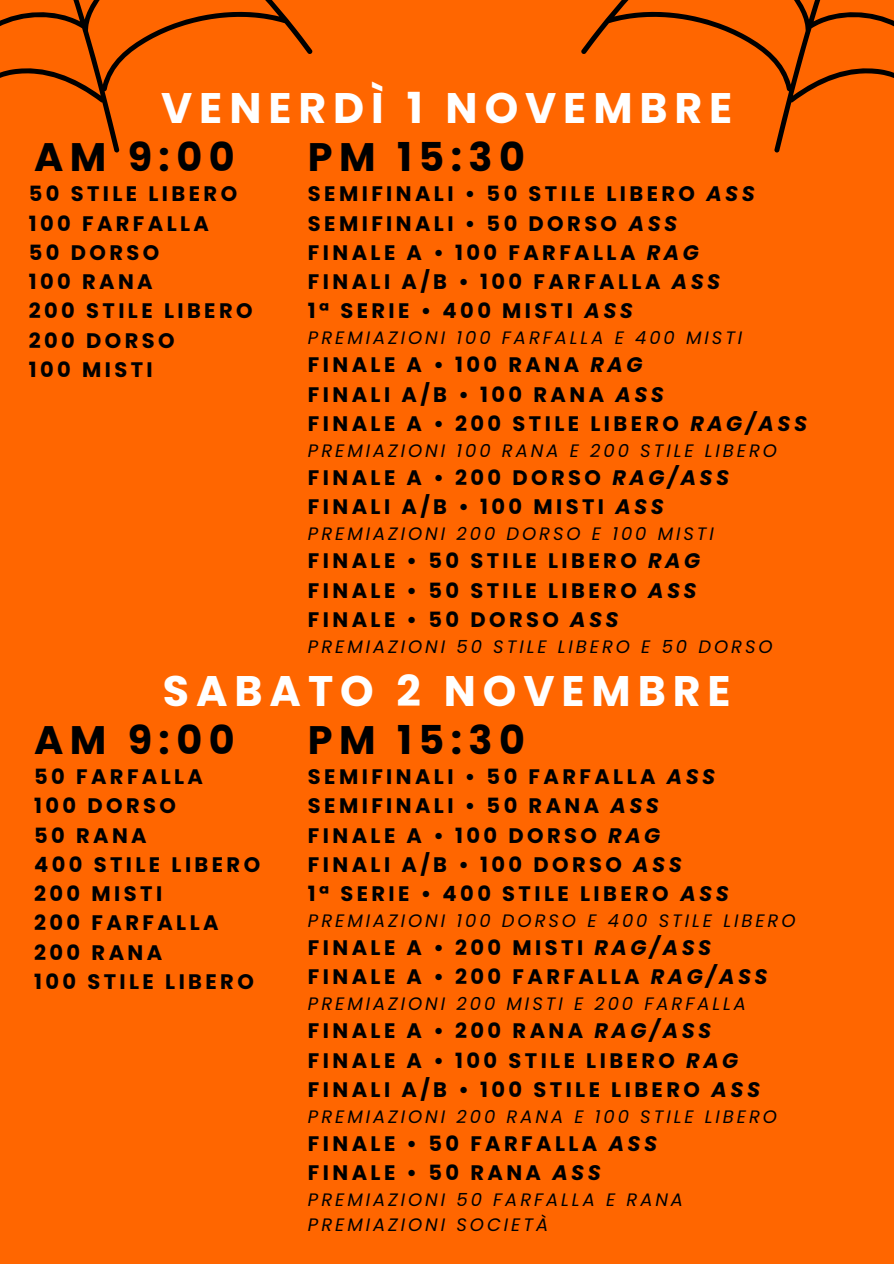
<style>
.page{position:relative;width:894px;height:1264px;background:#fff}
.page>*{position:absolute;margin:0;border:0;box-sizing:border-box;transform-origin:0 0}
.t1{font:700 42.75px "Poppins";letter-spacing:.16em;color:#fff}
.t2{font:700 39.75px "Poppins";letter-spacing:.16em;color:#000}
.t3{font:700 21px/29.2px "Poppins";letter-spacing:.16em;color:#000}
.t4{font:italic 18px "Poppins";letter-spacing:.16em;color:#000}
.s1{font-style:italic}
</style>
<div class="page">
<div style="left:0;top:0;width:893px;height:1263px;background:#f60"></div>
<svg style="left:581px;top:0;width:312px;height:153px"></svg>
<svg style="left:0;top:0;width:313px;height:153px"></svg>
<p class="t1" style="left:161px;top:78px;width:572px">VENERDÌ 1 NOVEMBRE</p>
<p class="t2" style="left:34px;top:130px;width:202px">AM 9:00</p>
<h1 class="t2" style="left:308px;top:130px;width:218px">PM 15:30</h1>
<h1 class="t3" style="left:29px;top:179px;width:225px">50 STILE LIBERO<br>100 FARFALLA<br>50 DORSO<br>100 RANA<br>200 STILE LIBERO<br>200 DORSO<br>100 MISTI</h1>
<h1 class="t3" style="left:308px;top:179px;width:448px">SEMIFINALI • 50 STILE LIBERO <span class="s1">ASS</span></h1>
<h2 class="t3" style="left:308px;top:209px;width:370px">SEMIFINALI • 50 DORSO <span class="s1">ASS</span></h2>
<p class="t3" style="left:308px;top:238px;width:392px">FINALE A • 100 FARFALLA <span class="s1">RAG</span></p>
<p class="t3" style="left:308px;top:267px;width:413px">FINALI A/B • 100 FARFALLA <span class="s1">ASS</span></p>
<p class="t3" style="left:308px;top:296px;width:326px">1ª SERIE • 400 MISTI <span class="s1">ASS</span></p>
<p class="t4" style="left:308px;top:325px;width:436px">PREMIAZIONI 100 FARFALLA E 400 MISTI</p>
<p class="t3" style="left:308px;top:350px;width:336px">FINALE A • 100 RANA <span class="s1">RAG</span></p>
<p class="t3" style="left:308px;top:380px;width:357px">FINALI A/B • 100 RANA <span class="s1">ASS</span></p>
<p class="t3" style="left:308px;top:409px;width:500px">FINALE A • 200 STILE LIBERO <span class="s1">RAG/ASS</span></p>
<p class="t4" style="left:308px;top:438px;width:470px">PREMIAZIONI 100 RANA E 200 STILE LIBERO</p>
<p class="t3" style="left:308px;top:463px;width:422px">FINALE A • 200 DORSO <span class="s1">RAG/ASS</span></p>
<p class="t3" style="left:308px;top:492px;width:357px">FINALI A/B • 100 MISTI <span class="s1">ASS</span></p>
<p class="t4" style="left:308px;top:521px;width:407px">PREMIAZIONI 200 DORSO E 100 MISTI</p>
<p class="t3" style="left:308px;top:546px;width:393px">FINALE • 50 STILE LIBERO <span class="s1">RAG</span></p>
<p class="t3" style="left:308px;top:575px;width:390px">FINALE • 50 STILE LIBERO <span class="s1">ASS</span></p>
<p class="t3" style="left:308px;top:605px;width:312px">FINALE • 50 DORSO <span class="s1">ASS</span></p>
<p class="t4" style="left:308px;top:633px;width:466px">PREMIAZIONI 50 STILE LIBERO E 50 DORSO</p>
<p class="t1" style="left:163px;top:661px;width:569px">SABATO 2 NOVEMBRE</p>
<p class="t2" style="left:34px;top:712px;width:202px">AM 9:00</p>
<p class="t3" style="left:34px;top:762px;width:227px">50 FARFALLA<br>100 DORSO<br>50 RANA<br>400 STILE LIBERO<br>200 MISTI<br>200 FARFALLA<br>200 RANA<br>100 STILE LIBERO</p>
<h1 class="t2" style="left:308px;top:712px;width:218px">PM 15:30</h1>
<h1 class="t3" style="left:308px;top:762px;width:409px">SEMIFINALI • 50 FARFALLA <span class="s1">ASS</span></h1>
<h1 class="t3" style="left:308px;top:791px;width:352px">SEMIFINALI • 50 RANA <span class="s1">ASS</span></h1>
<h2 class="t3" style="left:308px;top:820px;width:354px">FINALE A • 100 DORSO <span class="s1">RAG</span></h2>
<p class="t3" style="left:308px;top:849px;width:375px">FINALI A/B • 100 DORSO <span class="s1">ASS</span></p>
<p class="t3" style="left:308px;top:879px;width:422px">1ª SERIE • 400 STILE LIBERO <span class="s1">ASS</span></p>
<p class="t4" style="left:308px;top:908px;width:489px">PREMIAZIONI 100 DORSO E 400 STILE LIBERO</p>
<p class="t3" style="left:308px;top:933px;width:404px">FINALE A • 200 MISTI <span class="s1">RAG/ASS</span></p>
<p class="t3" style="left:308px;top:962px;width:461px">FINALE A • 200 FARFALLA <span class="s1">RAG/ASS</span></p>
<p class="t4" style="left:308px;top:991px;width:439px">PREMIAZIONI 200 MISTI E 200 FARFALLA</p>
<p class="t3" style="left:308px;top:1016px;width:404px">FINALE A • 200 RANA <span class="s1">RAG/ASS</span></p>
<p class="t3" style="left:308px;top:1045px;width:431px">FINALE A • 100 STILE LIBERO <span class="s1">RAG</span></p>
<p class="t3" style="left:308px;top:1074px;width:453px">FINALI A/B • 100 STILE LIBERO <span class="s1">ASS</span></p>
<p class="t4" style="left:308px;top:1103px;width:470px">PREMIAZIONI 200 RANA E 100 STILE LIBERO</p>
<p class="t3" style="left:308px;top:1128px;width:350px">FINALE • 50 FARFALLA <span class="s1">ASS</span></p>
<p class="t3" style="left:308px;top:1158px;width:294px">FINALE • 50 RANA <span class="s1">ASS</span></p>
<p class="t4" style="left:308px;top:1187px;width:376px">PREMIAZIONI 50 FARFALLA E RANA</p>
<p class="t4" style="left:308px;top:1211px;width:241px">PREMIAZIONI SOCIETÀ</p>
</div>
